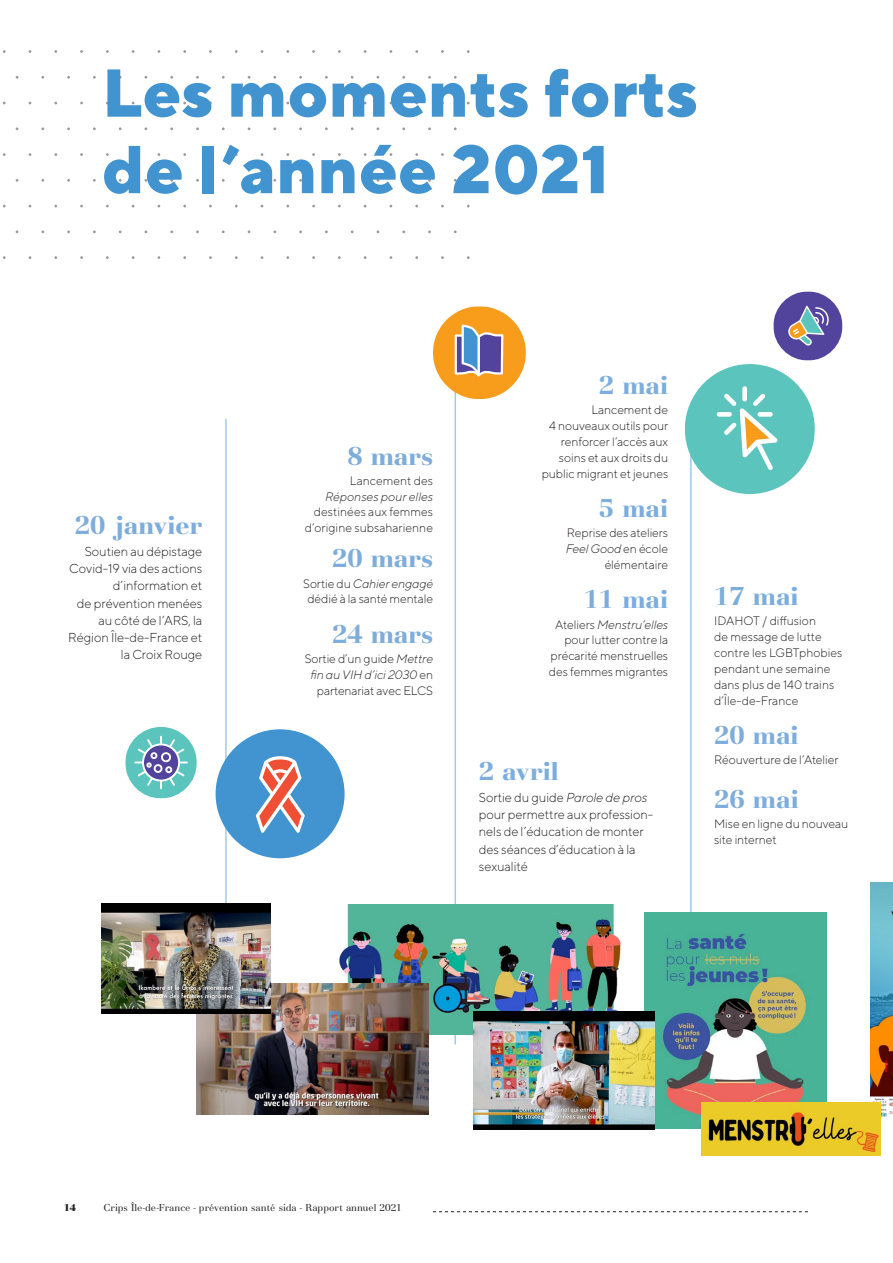
<style>
.page{position:relative;width:893px;height:1263px;background:#fff}
.page>*{position:absolute;margin:0;border:0;box-sizing:border-box;transform-origin:0 0}
.Titre-Hors_partie{font:800 67.5px/76.5px "TT Norms";color:#4194d0}
.t1{font:700 27px "Basilia";color:#7daddc}
.Texte_courant{font:300 12.9px/17.2px "TT Norms";letter-spacing:-.01em;color:#231f20;text-align:right}
.Texte_courant-2{font:300 12.3px/15.9px "TT Norms";letter-spacing:-.01em;color:#231f20;text-align:right}
.t2{font:10.5px "Basilia";color:#231f20}
.t3{font:900 10.5px "Basilia";color:#231f20}
.s1{font-style:italic}
</style>
<div class="page">
<svg style="left:433px;top:1211px;width:375px;height:1px"></svg>
<hr style="left:225px;top:419px;width:2px;height:596px;background:#4194d0">
<hr style="left:454px;top:353px;width:2px;height:691px;background:#4194d0">
<hr style="left:690px;top:415px;width:2px;height:559px;background:#4194d0">
<svg style="left:125px;top:727px;width:72px;height:71px"></svg>
<svg style="left:433px;top:306px;width:93px;height:93px"></svg>
<img style="left:870px;top:883px;width:23px;height:237px">
<img style="left:645px;top:912px;width:182px;height:217px">
<img style="left:339px;top:904px;width:285px;height:131px">
<img style="left:474px;top:1012px;width:181px;height:117px">
<img style="left:702px;top:1102px;width:178px;height:54px">
<img style="left:197px;top:983px;width:232px;height:131px">
<img style="left:101px;top:903px;width:170px;height:110px">
<svg style="left:685px;top:291px;width:157px;height:203px"></svg>
<div style="left:216px;top:729px;width:129px;height:129px;background:#4194d0;border-radius:50%"></div>
<svg style="left:256px;top:756px;width:49px;height:77px"></svg>
<p class="Titre-Hors_partie" style="left:102px;top:53px;width:598px">Les moments forts de l’année 2021</p>
<p class="t1" style="left:75px;top:510px;width:129px">20 janvier</p>
<p class="Texte_courant" style="left:68px;top:542px;width:136px">Soutien au dépistage<br>Covid-19 via des actions d’information et<br>de prévention menées au côté de l’ARS, la<br>Région Île-de-France et la Croix Rouge</p>
<p class="t1" style="left:347px;top:440px;width:87px">8 mars</p>
<p class="Texte_courant-2" style="left:305px;top:472px;width:130px">Lancement des<br><span class="s1">Réponses pour elles </span>destinées aux femmes d’origine subsaharienne</p>
<p class="t1" style="left:332px;top:543px;width:103px">20 mars</p>
<p class="Texte_courant-2" style="left:303px;top:575px;width:131px;text-align:center">Sortie du <span class="s1">Cahier engagé </span>dédié à la santé mentale</p>
<p class="t1" style="left:332px;top:618px;width:103px">24 mars</p>
<p class="Texte_courant-2" style="left:305px;top:650px;width:130px">Sortie d’un guide <span class="s1">Mettre fin au VIH d’ici 2030</span> en partenariat avec ELCS</p>
<p class="t1" style="left:599px;top:370px;width:71px">2 mai</p>
<p class="Texte_courant-2" style="left:542px;top:402px;width:128px">Lancement de<br>4 nouveaux outils pour renforcer l’accès aux soins et aux droits du public migrant et jeunes</p>
<p class="t1" style="left:599px;top:493px;width:71px">5 mai</p>
<p class="Texte_courant-2" style="left:566px;top:525px;width:104px">Reprise des ateliers<br><span class="s1">Feel Good</span> en école élémentaire</p>
<p class="t1" style="left:584px;top:584px;width:86px">11 mai</p>
<p class="Texte_courant-2" style="left:549px;top:616px;width:121px">Ateliers <span class="s1">Menstru’elles </span>pour lutter contre la précarité menstruelles des femmes migrantes</p>
<p class="t1" style="left:479px;top:756px;width:82px">2 avril</p>
<p class="Texte_courant" style="left:479px;top:788px;width:176px;text-align:left">Sortie du guide <span class="s1">Parole de pros </span>pour permettre aux profession&shy;nels de l’éducation de monter des séances d’éducation à la sexualité</p>
<p class="t1" style="left:714px;top:581px;width:86px">17 mai</p>
<p class="Texte_courant-2" style="left:714px;top:613px;width:130px;text-align:left">IDAHOT / diffusion<br>de message de lutte contre les LGBTphobies pendant une semaine dans plus de 140 trains d’Île-de-France</p>
<p class="t1" style="left:714px;top:720px;width:86px">20 mai</p>
<p class="Texte_courant-2" style="left:714px;top:752px;width:126px">Réouverture de l’Atelier</p>
<p class="t1" style="left:714px;top:783px;width:86px">26 mai</p>
<p class="Texte_courant-2" style="left:714px;top:815px;width:136px;text-align:left">Mise en ligne du nouveau site internet</p>
<p class="t3" style="left:64px;top:1201px;width:14px">14</p>
<p class="t2" style="left:103px;top:1201px;width:300px">Crips Île-de-France - prévention santé sida - Rapport annuel 2021</p>
</div>
